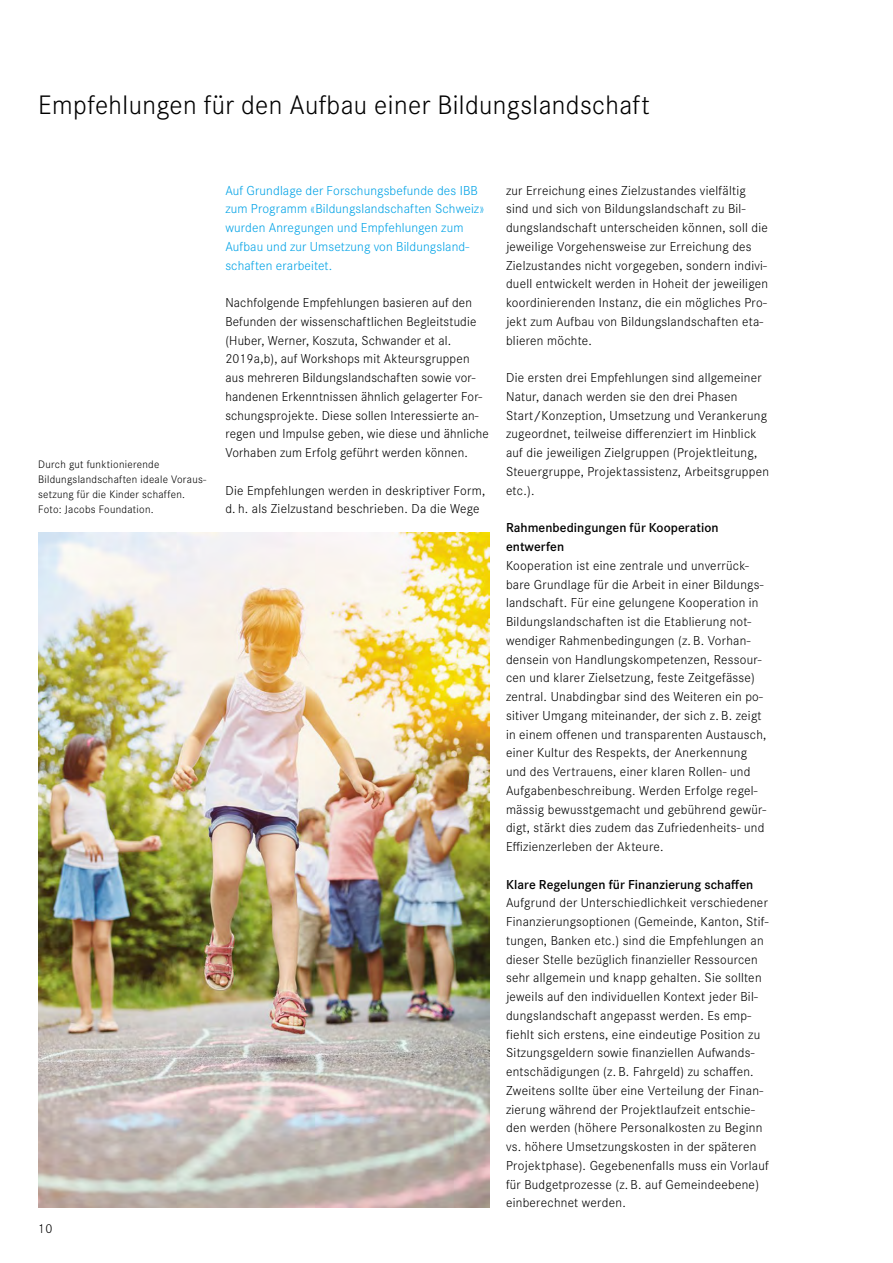
<style>
.page{position:relative;width:893px;height:1263px;background:#fff}
.page>*{position:absolute;margin:0;border:0;box-sizing:border-box;transform-origin:0 0}
.t1{font:300 27.75px "Corporate S";letter-spacing:.015em;color:#000}
.t2{font:300 13.5px/18.8px "Corporate S";letter-spacing:.02em;color:#000}
.t3{font:300 13.5px/18.8px "Corporate S";letter-spacing:.01em;color:#00a2e6}
.t4{font:600 13.5px/18.8px "Corporate S";letter-spacing:.005em;color:#000}
.t5{font:300 11.25px/15px "Corporate S";letter-spacing:.025em;color:#000}
</style>
<div class="page">
<img style="left:38px;top:532px;width:451px;height:675px">
<h1 class="t1" style="left:38px;top:87px;width:613px">Empfehlungen für den Aufbau einer Bildungslandschaft</h1>
<p class="t5" style="left:38px;top:457px;width:169px">Durch gut funktionierende<br>Bildungslandschaften ideale Voraus&shy;setzung für die Kinder schaffen.<br>Foto: Jacobs Foundation.</p>
<p class="t2" style="left:38px;top:1219px;width:16px">10</p>
<p class="t3" style="left:225px;top:180px;width:260px">Auf Grundlage der Forschungsbefunde des IBB zum Programm «Bildungslandschaften Schweiz» wurden Anregungen und Empfehlungen zum Aufbau und zur Umsetzung von Bildungsland&shy;schaften erarbeitet.</p>
<p class="t2" style="left:225px;top:293px;width:265px">Nachfolgende Empfehlungen basieren auf den Befunden der wissenschaftlichen Begleitstudie (Huber, Werner, Koszuta, Schwander et al.<br>2019a,b), auf Workshops mit Akteursgruppen aus mehreren Bildungslandschaften sowie vor&shy;handenen Erkenntnissen ähnlich gelagerter For&shy;schungsprojekte. Diese sollen Interessierte an&shy;regen und Impulse geben, wie diese und ähnliche Vorhaben zum Erfolg geführt werden können.</p>
<p class="t2" style="left:225px;top:480px;width:261px">Die Empfehlungen werden in deskriptiver Form, d. h. als Zielzustand beschrieben. Da die Wege</p>
<p class="t2" style="left:506px;top:180px;width:264px">zur Erreichung eines Zielzustandes vielfältig sind und sich von Bildungslandschaft zu Bil&shy;dungslandschaft unterscheiden können, soll die jeweilige Vorgehensweise zur Erreichung des Zielzustandes nicht vorgegeben, sondern indivi&shy;duell entwickelt werden in Hoheit der jeweiligen koordinierenden Instanz, die ein mögliches Pro&shy;jekt zum Aufbau von Bildungslandschaften eta&shy;blieren möchte.</p>
<p class="t2" style="left:506px;top:368px;width:265px">Die ersten drei Empfehlungen sind allgemeiner Natur, danach werden sie den drei Phasen Start/Konzeption, Umsetzung und Verankerung zugeordnet, teilweise differenziert im Hinblick auf die jeweiligen Zielgruppen (Projektleitung, Steuergruppe, Projektassistenz, Arbeitsgruppen etc.).</p>
<p class="t4" style="left:506px;top:518px;width:214px">Rahmenbedingungen für Kooperation entwerfen</p>
<p class="t2" style="left:506px;top:555px;width:262px">Kooperation ist eine zentrale und unverrück&shy;bare Grundlage für die Arbeit in einer Bildungs&shy;landschaft. Für eine gelungene Kooperation in Bildungslandschaften ist die Etablierung not&shy;wendiger Rahmenbedingungen (z. B. Vorhan&shy;densein von Handlungskompetenzen, Ressour&shy;cen und klarer Zielsetzung, feste Zeitgefässe) zentral. Unabdingbar sind des Weiteren ein po&shy;sitiver Umgang miteinander, der sich z. B. zeigt in einem offenen und transparenten Austausch, einer Kultur des Respekts, der Anerkennung und des Vertrauens, einer klaren Rollen- und Aufgabenbeschreibung. Werden Erfolge regel&shy;mässig bewusstgemacht und gebührend gewür&shy;digt, stärkt dies zudem das Zufriedenheits- und Effizienzerleben der Akteure.</p>
<p class="t4" style="left:506px;top:874px;width:249px">Klare Regelungen für Finanzierung schaffen</p>
<p class="t2" style="left:506px;top:893px;width:264px">Aufgrund der Unterschiedlichkeit verschiedener Finanzierungsoptionen (Gemeinde, Kanton, Stif&shy;tungen, Banken etc.) sind die Empfehlungen an dieser Stelle bezüglich finanzieller Ressourcen sehr allgemein und knapp gehalten. Sie sollten jeweils auf den individuellen Kontext jeder Bil&shy;dungslandschaft angepasst werden. Es emp&shy;fiehlt sich erstens, eine eindeutige Position zu Sitzungsgeldern sowie finanziellen Aufwands&shy;entschädigungen (z. B. Fahrgeld) zu schaffen.<br>Zweitens sollte über eine Verteilung der Finan&shy;zierung während der Projektlaufzeit entschie&shy;den werden (höhere Personalkosten zu Beginn vs. höhere Umsetzungskosten in der späteren Projektphase). Gegebenenfalls muss ein Vorlauf für Budgetprozesse (z. B. auf Gemeindeebene) einberechnet werden.</p>
</div>
